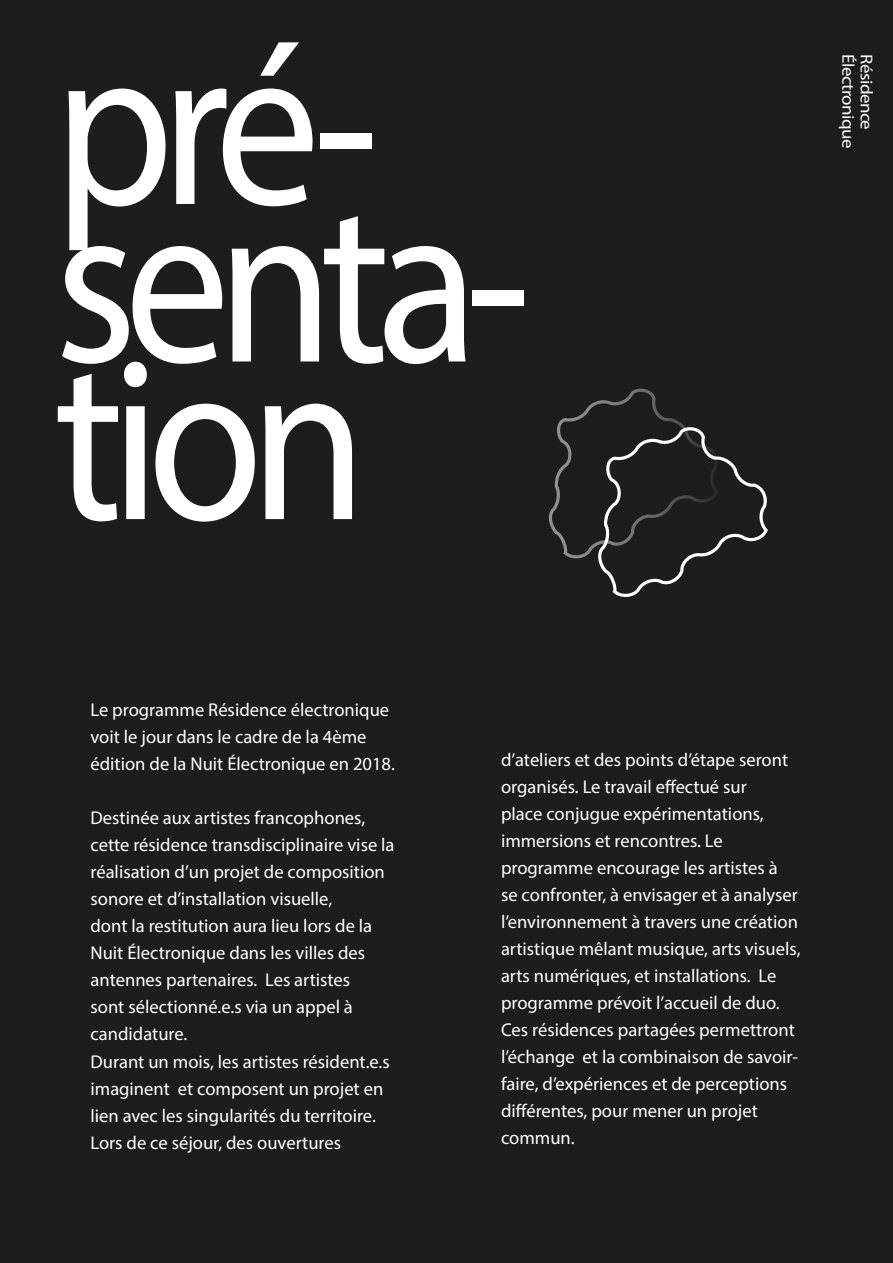
<style>
.page{position:relative;width:893px;height:1263px;background:#1d1d1d}
.page>*{position:absolute;margin:0;border:0;box-sizing:border-box;transform-origin:0 0}
.t1{font:233.1px "Myriad Pro";letter-spacing:-.06em;color:#fff;scale:.9 1}
.t2{font:18.6px/27px "Myriad Pro";color:#fff}
.t3{font:17.1px "Myriad Pro";letter-spacing:-.03em;color:#fff;scale:1.11 1}
</style>
<div class="page">
<svg style="left:548px;top:388px;width:220px;height:209px"></svg>
<h1 class="t1" style="left:54px;top:-18px;width:361px">pré-</h1>
<h1 class="t1" style="left:54px;top:140px;width:531px">senta-</h1>
<h1 class="t1" style="left:54px;top:297px;width:349px">tion</h1>
<p class="t3" style="left:859px;top:54px;width:86px;rotate:90deg">Électronique</p>
<p class="t3" style="left:877px;top:54px;width:70px;rotate:90deg">Résidence</p>
<p class="t2" style="left:91px;top:696px;width:306px">Le programme Résidence électronique voit le jour dans le cadre de la 4ème édition de la Nuit Électronique en 2018.</p>
<p class="t2" style="left:91px;top:804px;width:306px">Destinée aux artistes francophones, cette résidence transdisciplinaire vise la réalisation d’un projet de composition sonore et d’installation visuelle,<br>dont la restitution aura lieu lors de la Nuit Électronique dans les villes des antennes partenaires. Les artistes<br>sont sélectionné.e.s via un appel à candidature.<br>Durant un mois, les artistes résident.e.s imaginent et composent un projet en lien avec les singularités du territoire.<br>Lors de ce séjour, des ouvertures</p>
<p class="t2" style="left:501px;top:745px;width:301px">d’ateliers et des points d’étape seront organisés. Le travail effectué sur<br>place conjugue expérimentations, immersions et rencontres. Le programme encourage les artistes à<br>se confronter, à envisager et à analyser l’environnement à travers une création artistique mêlant musique, arts visuels, arts numériques, et installations. Le programme prévoit l’accueil de duo.<br>Ces résidences partagées permettront l’échange et la combinaison de savoir&shy;faire, d’expériences et de perceptions différentes, pour mener un projet commun.</p>
</div>
